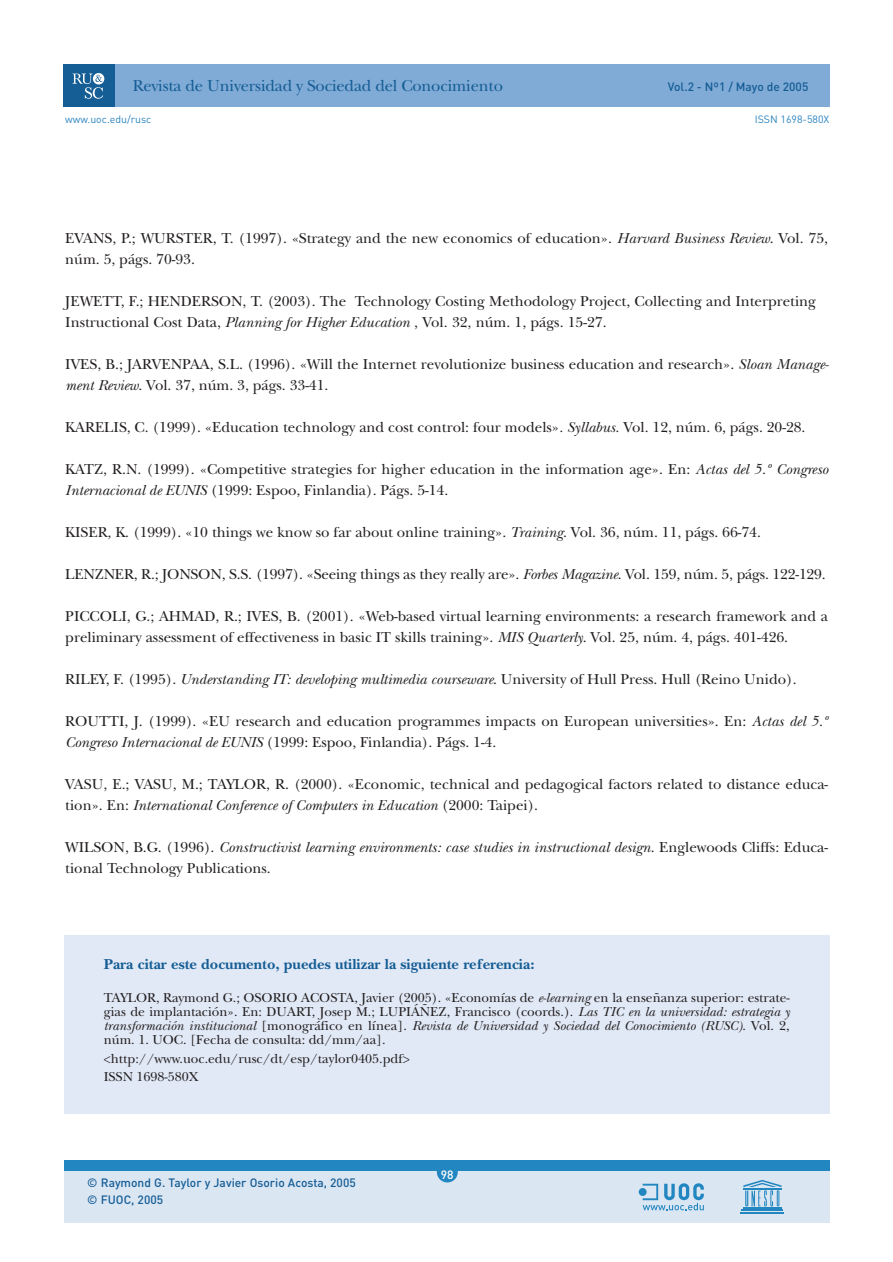
<style>
.page{position:relative;width:893px;height:1262px;background:#fff}
.page>*{position:absolute;margin:0;border:0;box-sizing:border-box;transform-origin:0 0}
.t1{font:16.5px "New Baskerville";letter-spacing:-.01em;color:#155d95}
.t2{font:15px/21px "New Baskerville";color:#231f20}
.t3{font:700 15px "New Baskerville";color:#155d95}
.t4{font:13.5px/14.2px "New Baskerville";color:#231f20;text-align:justify}
.t5{font:500 12px/16.2px "DIN";color:#155d95}
.t6{font:500 12px "DIN";color:#fff}
.t7{font:10.5px "DIN";color:#2a83be}
.s1{font-style:italic}
</style>
<div class="page">
<div style="left:85px;top:64px;width:744px;height:43px;background:#80abd6"></div>
<div style="left:64px;top:64px;width:51px;height:43px;background:#155d95"></div>
<svg style="left:72px;top:73px;width:32px;height:26px"></svg>
<div style="left:64px;top:1160px;width:765px;height:11px;background:#2286c0"></div>
<div style="left:64px;top:1171px;width:765px;height:51px;background:#dbe6f3"></div>
<hr style="left:743px;top:1207px;width:38px;height:1px;background:#2286c0">
<hr style="left:741px;top:1209px;width:42px;height:2px;background:#2286c0">
<hr style="left:740px;top:1212px;width:44px;height:1px;background:#2286c0">
<svg style="left:743px;top:1180px;width:38px;height:26px"></svg>
<div style="left:437px;top:1161px;width:21px;height:21px;background:#2286c0;border-radius:50%"></div>
<svg style="left:638px;top:1183px;width:65px;height:27px"></svg>
<div style="left:64px;top:935px;width:765px;height:179px;background:#e1e9f6"></div>
<p class="t1" style="left:133px;top:80px;width:372px">Revista de Universidad y Sociedad del Conocimiento</p>
<p class="t5" style="left:668px;top:80px;width:142px">Vol.2 - Nº1 / Mayo de 2005</p>
<p class="t7" style="left:65px;top:116px;width:88px">www.uoc.edu/rusc</p>
<p class="t7" style="left:755px;top:116px;width:76px">ISSN 1698-580X</p>
<p class="t2" style="left:65px;top:229px;width:764px">EVANS, P.; WURSTER, T. (1997). «Strategy and the new economics of education». <span class="s1">Harvard Business Review</span>. Vol. 75, núm. 5, págs. 70-93.</p>
<p class="t2" style="left:65px;top:292px;width:752px">JEWETT, F.; HENDERSON, T. (2003). The Technology Costing Methodology Project, Collecting and Interpreting<br>Instructional Cost Data, <span class="s1">Planning for Higher Education</span> , Vol. 32, núm. 1, págs. 15-27.</p>
<p class="t2" style="left:65px;top:355px;width:765px">IVES, B.; JARVENPAA, S.L. (1996). «Will the Internet revolutionize business education and research». <span class="s1">Sloan Manage&shy;ment Review</span>. Vol. 37, núm. 3, págs. 33-41.</p>
<p class="t2" style="left:65px;top:418px;width:741px">KARELIS, C. (1999). «Education technology and cost control: four models»<span class="s1">. Syllabus.</span> Vol. 12, núm. 6, págs. 20-28.</p>
<p class="t2" style="left:65px;top:460px;width:764px">KATZ, R.N. (1999). «Competitive strategies for higher education in the information age». En: <span class="s1">Actas del 5.º Congreso<br>Internacional de EUNIS</span> (1999: Espoo, Finlandia). Págs. 5-14.</p>
<p class="t2" style="left:65px;top:523px;width:697px">KISER, K. (1999). «10 things we know so far about online training». <span class="s1">Training</span>. Vol. 36, núm. 11, págs. 66-74.</p>
<p class="t2" style="left:65px;top:565px;width:762px">LENZNER, R.; JONSON, S.S. (1997). «Seeing things as they really are». <span class="s1">Forbes Magazine</span>. Vol. 159, núm. 5, págs. 122-129.</p>
<p class="t2" style="left:65px;top:607px;width:764px">PICCOLI, G.; AHMAD, R.; IVES, B. (2001). «Web-based virtual learning environments: a research framework and a preliminary assessment of effectiveness in basic IT skills training». <span class="s1">MIS Quarterly</span>. Vol. 25, núm. 4, págs. 401-426.</p>
<p class="t2" style="left:65px;top:670px;width:733px">RILEY, F. (1995). <span class="s1">Understanding IT: developing multimedia courseware</span>. University of Hull Press. Hull (Reino Unido).</p>
<p class="t2" style="left:65px;top:712px;width:764px">ROUTTI, J. (1999). «EU research and education programmes impacts on European universities». En: <span class="s1">Actas del 5.º<br>Congreso Internacional de EUNIS</span> (1999: Espoo, Finlandia). Págs. 1-4.</p>
<p class="t2" style="left:65px;top:775px;width:764px">VASU, E.; VASU, M.; TAYLOR, R. (2000). «Economic, technical and pedagogical factors related to distance educa&shy;tion». En: <span class="s1">International Conference of Computers in Education</span> (2000: Taipei).</p>
<p class="t2" style="left:65px;top:838px;width:764px">WILSON, B.G. (1996). <span class="s1">Constructivist learning environments: case studies in instructional design</span>. Englewoods Cliffs: Educa&shy;tional Technology Publications.</p>
<p class="t3" style="left:104px;top:959px;width:432px">Para citar este documento, puedes utilizar la siguiente referencia:</p>
<p class="t4" style="left:104px;top:991px;width:687px">TAYLOR, Raymond G.; OSORIO ACOSTA, Javier (2005). «Economías de <span class="s1">e-learning</span> en la enseñanza superior: estrate&shy;gias de implantación». En: DUART, Josep M.; LUPIÁÑEZ, Francisco (coords.). <span class="s1">Las TIC en la universidad: estrategia y transformación institucional</span> [monográfico en línea]. <span class="s1">Revista de Universidad y Sociedad del Conocimiento (RUSC)</span>. Vol. 2, núm. 1. UOC. [Fecha de consulta: dd/mm/aa].</p>
<p class="t4" style="left:104px;top:1051px;width:307px;line-height:18.5px">&lt;http://www.uoc.edu/rusc/dt/esp/taylor0405.pdf&gt;<br>ISSN 1698-580X</p>
<p class="t5" style="left:87px;top:1176px;width:270px">© Raymond G. Taylor y Javier Osorio Acosta, 2005 © FUOC, 2005</p>
<p class="t6" style="left:444px;top:1164px;width:8px">1</p>
<p class="t6" style="left:440px;top:1170px;width:14px">98</p>
</div>
